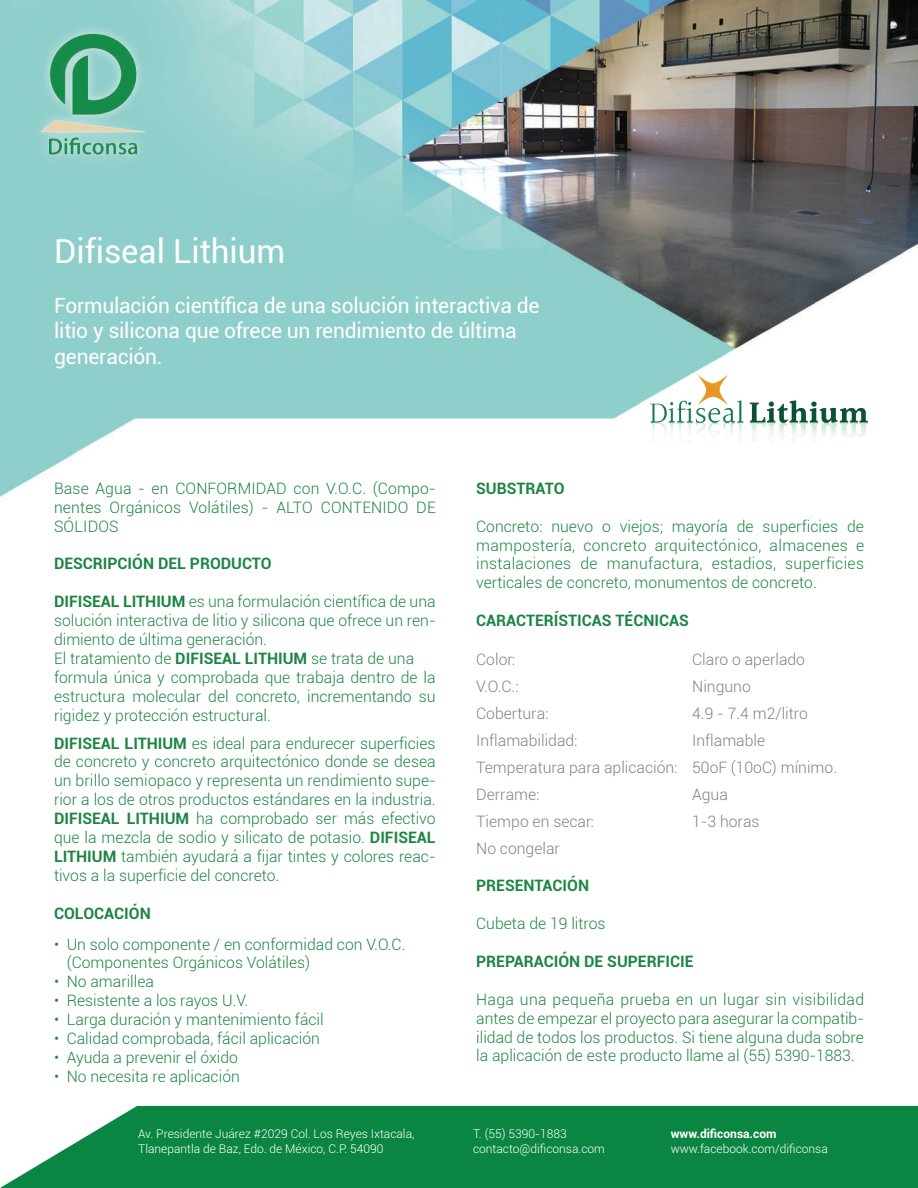
<style>
.page{position:relative;width:918px;height:1188px;background:#fff}
.page>*{position:absolute;margin:0;border:0;box-sizing:border-box;transform-origin:0 0}
.t1{font:33px "Roboto";color:#fff}
.t2{font:21px/25.2px "Roboto";letter-spacing:-.01em;color:#fff}
.t3{font:300 15.75px/18.9px "Roboto";color:#1d8544;text-align:justify}
.t4{font:300 15.75px/27px "Roboto";color:#808285}
.t5{font:700 15.75px "Roboto";color:#1d8544}
.t6{font:300 12px/14.4px "Roboto";color:#fff}
.t7{font:700 12px "Roboto";color:#fff}
.s1{font-weight:700}
</style>
<div class="page">
<svg style="left:0;top:1106px;width:918px;height:82px;background:#1f9051"></svg>
<img style="left:0;top:0;width:918px;height:497px">
<img style="left:34px;top:26px;width:123px;height:141px">
<img style="left:651px;top:374px;width:216px;height:71px">
<h1 class="t1" style="left:54px;top:228px;width:233px">Difiseal Lithium</h1>
<h2 class="t2" style="left:54px;top:292px;width:487px">Formulación científica de una solución interactiva de litio y silicona que ofrece un rendimiento de última generación.</h2>
<p class="t3" style="left:54px;top:478px;width:383px">Base Agua - en CONFORMIDAD con V.O.C. (Compo&shy;nentes Orgánicos Volátiles) - ALTO CONTENIDO DE SÓLIDOS</p>
<p class="t5" style="left:54px;top:553px;width:219px">DESCRIPCIÓN DEL PRODUCTO</p>
<p class="t3" style="left:54px;top:592px;width:383px;text-align:left"><span class="s1">DIFISEAL LITHIUM</span> es una formulación científica de una solución interactiva de litio y silicona que ofrece un ren&shy;dimiento de última generación.<br>El tratamiento de <span class="s1">DIFISEAL LITHIUM</span> se trata de una formula única y comprobada que trabaja dentro de la estructura molecular del concreto, incrementando su rigidez y protección estructural.</p>
<p class="t3" style="left:54px;top:733px;width:383px"><span class="s1">DIFISEAL LITHIUM</span> es ideal para endurecer superficies de concreto y concreto arquitectónico donde se desea un brillo semiopaco y representa un rendimiento supe&shy;rior a los de otros productos estándares en la industria.<br><span class="s1">DIFISEAL LITHIUM</span> ha comprobado ser más efectivo que la mezcla de sodio y silicato de potasio. <span class="s1">DIFISEAL LITHIUM</span> también ayudará a fijar tintes y colores reac&shy;tivos a la superficie del concreto.</p>
<p class="t5" style="left:54px;top:902px;width:98px">COLOCACIÓN</p>
<p class="t3" style="left:67px;top:934px;width:340px;text-indent:-13px">• Un solo componente / en conformidad con V.O.C. (Componentes Orgánicos Volátiles)</p>
<p class="t3" style="left:54px;top:972px;width:102px">• No amarillea</p>
<p class="t3" style="left:54px;top:991px;width:196px">• Resistente a los rayos U.V.</p>
<p class="t3" style="left:54px;top:1010px;width:271px">• Larga duración y mantenimiento fácil</p>
<p class="t3" style="left:54px;top:1028px;width:268px">• Calidad comprobada, fácil aplicación</p>
<p class="t3" style="left:54px;top:1047px;width:186px">• Ayuda a prevenir el óxido</p>
<p class="t3" style="left:54px;top:1066px;width:187px">• No necesita re aplicación</p>
<p class="t5" style="left:476px;top:477px;width:90px">SUBSTRATO</p>
<p class="t3" style="left:476px;top:516px;width:389px">Concreto: nuevo o viejos; mayoría de superficies de mampostería, concreto arquitectónico, almacenes e instalaciones de manufactura, estadios, superficies verticales de concreto, monumentos de concreto.</p>
<p class="t5" style="left:476px;top:609px;width:214px">CARACTERÍSTICAS TÉCNICAS</p>
<p class="t4" style="left:476px;top:645px;width:40px">Color:</p>
<p class="t4" style="left:692px;top:645px;width:114px">Claro o aperlado</p>
<p class="t4" style="left:476px;top:672px;width:44px">V.O.C.:</p>
<p class="t4" style="left:692px;top:672px;width:60px">Ninguno</p>
<p class="t4" style="left:476px;top:699px;width:74px">Cobertura:</p>
<p class="t4" style="left:692px;top:699px;width:117px">4.9 - 7.4 m2/litro</p>
<p class="t4" style="left:476px;top:726px;width:103px">Inflamabilidad:</p>
<p class="t4" style="left:476px;top:726px;width:362px;text-indent:216px">Inflamable<br>Temperatura para aplicación: 50oF (10oC) mínimo.<br>Derrame:</p>
<p class="t4" style="left:692px;top:780px;width:37px">Agua</p>
<p class="t4" style="left:476px;top:807px;width:119px">Tiempo en secar:</p>
<p class="t4" style="left:692px;top:807px;width:69px">1-3 horas</p>
<p class="t4" style="left:476px;top:834px;width:85px">No congelar</p>
<p class="t5" style="left:476px;top:875px;width:114px">PRESENTACIÓN</p>
<p class="t3" style="left:476px;top:914px;width:131px">Cubeta de 19 litros</p>
<p class="t5" style="left:476px;top:950px;width:219px">PREPARACIÓN DE SUPERFICIE</p>
<p class="t3" style="left:476px;top:989px;width:389px">Haga una pequeña prueba en un lugar sin visibilidad antes de empezar el proyecto para asegurar la compatib&shy;ilidad de todos los productos. Si tiene alguna duda sobre la aplicación de este producto llame al (55) 5390-1883.</p>
<p class="t6" style="left:138px;top:1126px;width:278px">Av. Presidente Juárez #2029 Col. Los Reyes Ixtacala,<br>Tlanepantla de Baz, Edo. de México, C.P. 54090</p>
<p class="t6" style="left:473px;top:1126px;width:133px">T. (55) 5390-1883 contacto@dificonsa.com</p>
<p class="t7" style="left:671px;top:1126px;width:107px">www.dificonsa.com</p>
<p class="t6" style="left:671px;top:1141px;width:159px">www.facebook.com/dificonsa</p>
</div>
